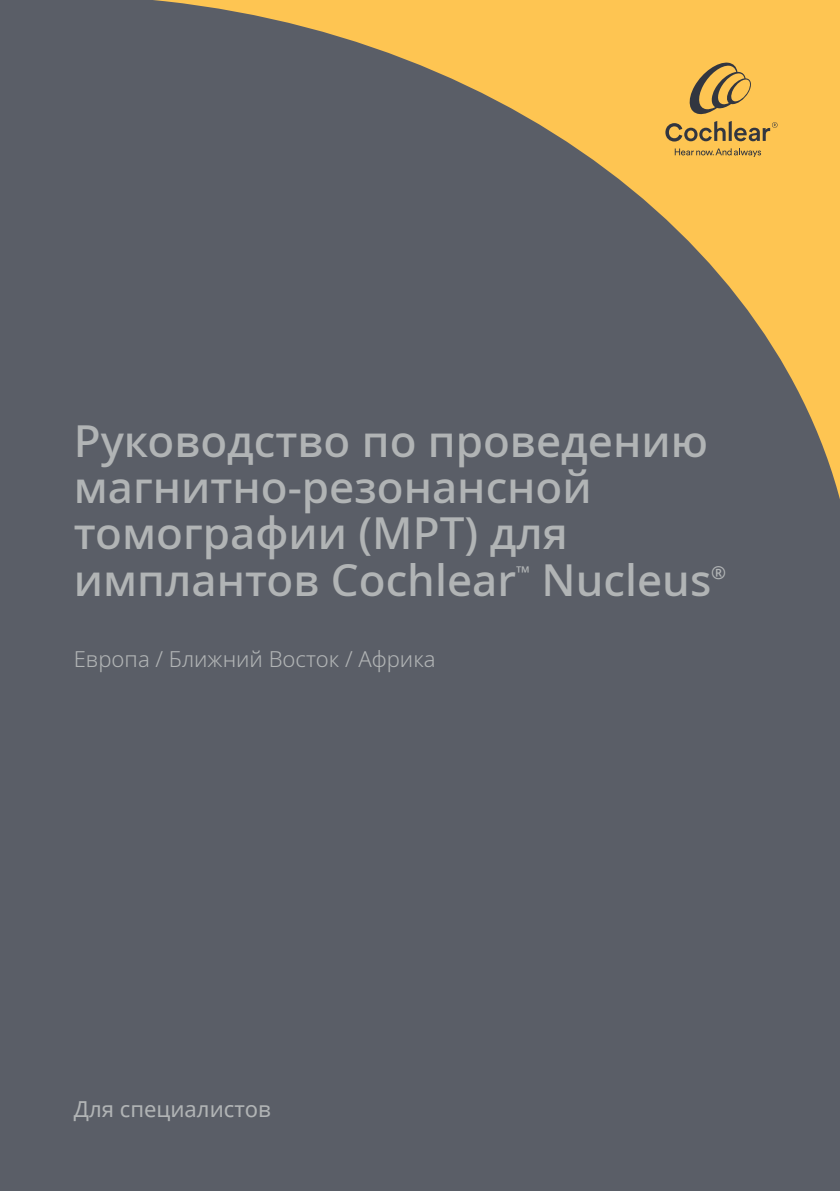
<style>
.page{position:relative;width:840px;height:1191px;background:#fff}
.page>*{position:absolute;margin:0;border:0;box-sizing:border-box;transform-origin:0 0}
.Cover_Title_Professi{font:500 44px/46px "Noto Sans";color:#b1b4b5}
.Cover_Sub_Heading_Pr{font:300 22px "Noto Sans";color:#b1b4b5}
.t1{font:22px "Noto Sans";color:#b1b4b5}
.Cover_Title_Professi-2{font:500 18px "Noto Sans";color:#b1b4b5}
</style>
<div class="page">
<div style="left:0;top:0;width:839px;height:1191px;background:#5a5e67"></div>
<svg style="left:153px;top:0;width:686px;height:496px"></svg>
<svg style="left:686px;top:63px;width:66px;height:52px;background:#c79e4d"></svg>
<svg style="left:674px;top:148px;width:86px;height:8px"></svg>
<svg style="left:665px;top:121px;width:112px;height:20px;background:#ba954b"></svg>
<p class="Cover_Title_Professi" style="left:74px;top:419px;width:635px">Руководство по проведению магнитно-резонансной томографии (МРТ) для имплантов Cochlear</p>
<p class="Cover_Title_Professi-2" style="left:516px;top:560px;width:15px">™</p>
<p class="Cover_Title_Professi" style="left:541px;top:557px;width:171px">Nucleus</p>
<p class="Cover_Title_Professi-2" style="left:711px;top:560px;width:16px">®</p>
<p class="Cover_Sub_Heading_Pr" style="left:74px;top:643px;width:363px">Европа / Ближний Восток / Африка</p>
<p class="t1" style="left:74px;top:1094px;width:198px">Для специалистов</p>
</div>
